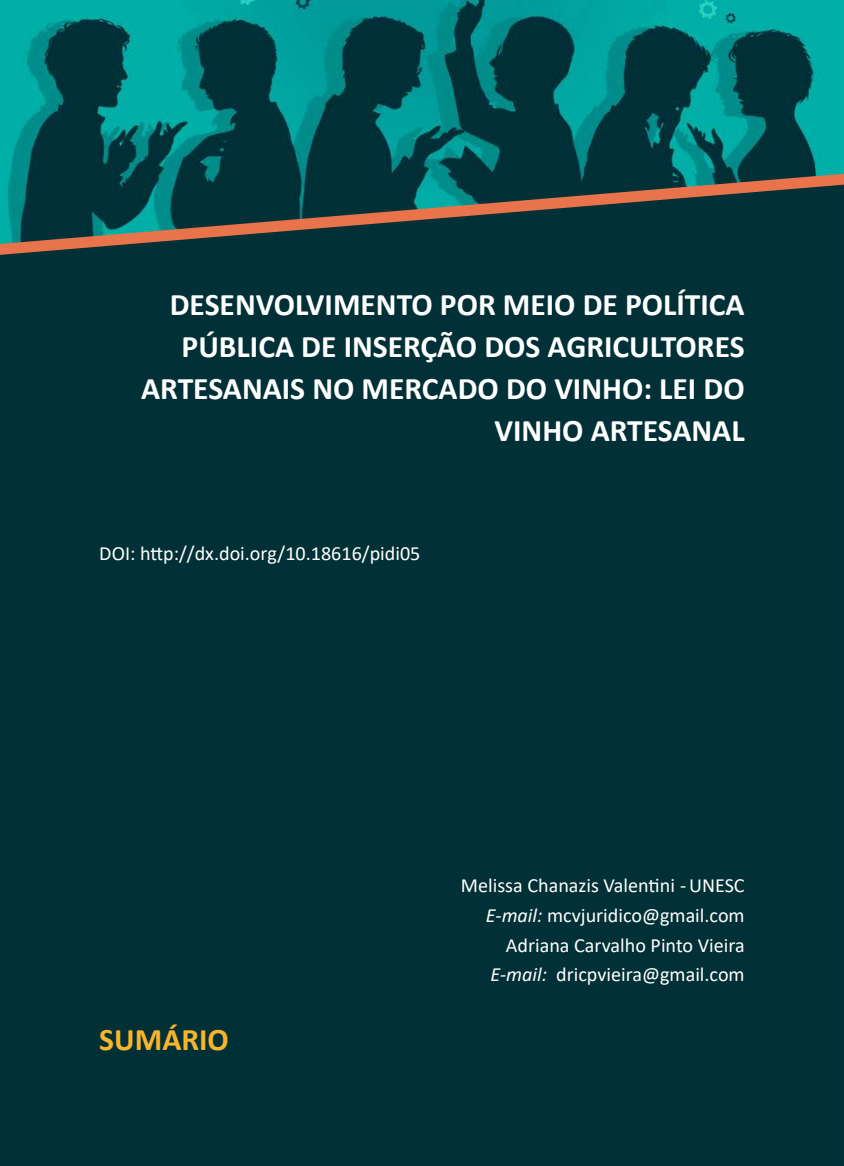
<style>
.page{position:relative;width:844px;height:1166px;background:#fff}
.page>*{position:absolute;margin:0;border:0;box-sizing:border-box;transform-origin:0 0}
.t1{font:700 31.5px/42px "Calibri";color:#fff;text-align:right}
.t2{font:700 31.5px "Calibri";color:#fab42b}
.t3{font:20.12px/29.8px "Calibri";color:#fff;text-align:right}
.s1{font-style:italic}
</style>
<div class="page">
<img style="left:0;top:0;width:843px;height:1166px">
<img style="left:0;top:174px;width:843px;height:81px">
<h1 class="t1" style="left:141px;top:283px;width:605px">DESENVOLVIMENTO POR MEIO DE POLÍTICA<br>PÚBLICA DE INSERÇÃO DOS AGRICULTORES<br>ARTESANAIS NO MERCADO DO VINHO: LEI DO<br>VINHO ARTESANAL</h1>
<p class="t3" style="left:99px;top:537px;width:322px">DOI: http://dx.doi.org/10.18616/pidi05</p>
<h1 class="t2" style="left:99px;top:1017px;width:131px">SUMÁRIO</h1>
<p class="t3" style="left:461px;top:870px;width:285px">Melissa Chanazis Valentini -UNESC <span class="s1">E-mail:</span> mcvjuridico@gmail.com Adriana Carvalho Pinto Vieira <span class="s1">E-mail:</span> dricpvieira@gmail.com</p>
</div>
